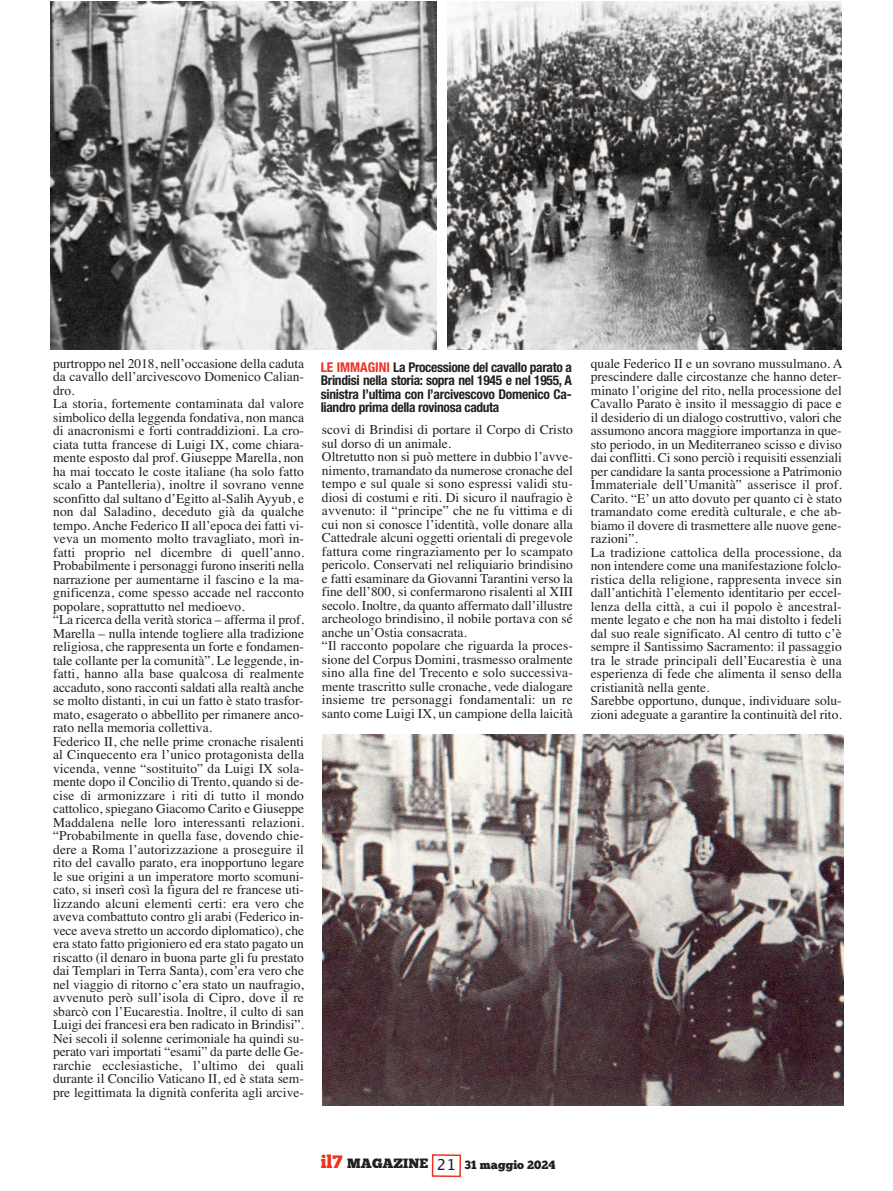
<style>
.page{position:relative;width:893px;height:1191px;background:#fff}
.page>*{position:absolute;margin:0;border:0;box-sizing:border-box;transform-origin:0 0}
.t1{font:13.5px/13.5px "Times";color:#231f20}
.t2{font:700 condensed 13.5px/13.5px "Helvetica Neue";letter-spacing:-.025em;color:#231f20;text-align:justify}
.t3{font:12px "Chunk Five";color:#231f20}
.s1{color:#ef3222}
.s2{font-size:18px;color:#ef3222}
.s3{font-size:13.5px}
.s4{font-family:"Lucida Grande";font-size:15px}
</style>
<div class="page">
<div style="left:432px;top:1154px;width:29px;height:23px;border:2px solid #ef3222"></div>
<img style="left:322px;top:735px;width:521px;height:371px">
<img style="left:51px;top:2px;width:385px;height:348px">
<img style="left:447px;top:2px;width:395px;height:348px">
<p class="t1" style="left:53px;top:356px;width:252px">purtroppo nel 2018, nell’occasione della caduta da cavallo dell’arcivescovo Domenico Calian&shy;dro.<br>La storia, fortemente contaminata dal valore simbolico della leggenda fondativa, non manca di anacronismi e forti contraddizioni. La cro&shy;ciata tutta francese di Luigi IX, come chiara&shy;mente esposto dal prof. Giuseppe Marella, non ha mai toccato le coste italiane (ha solo fatto scalo a Pantelleria), inoltre il sovrano venne sconfitto dal sultano d’Egitto al-Salih Ayyub, e non dal Saladino, deceduto già da qualche tempo. Anche Federico II all’epoca dei fatti vi&shy;veva un momento molto travagliato, morì in&shy;fatti proprio nel dicembre di quell’anno.<br>Probabilmente i personaggi furono inseriti nella narrazione per aumentarne il fascino e la ma&shy;gnificenza, come spesso accade nel racconto popolare, soprattutto nel medioevo.<br>“La ricerca della verità storica – afferma il prof.<br>Marella – nulla intende togliere alla tradizione religiosa, che rappresenta un forte e fondamen&shy;tale collante per la comunità”. Le leggende, in&shy;fatti, hanno alla base qualcosa di realmente accaduto, sono racconti saldati alla realtà anche se molto distanti, in cui un fatto è stato trasfor&shy;mato, esagerato o abbellito per rimanere anco&shy;rato nella memoria collettiva.<br>Federico II, che nelle prime cronache risalenti al Cinquecento era l’unico protagonista della vicenda, venne “sostituito” da Luigi IX sola&shy;mente dopo il Concilio di Trento, quando si de&shy;cise di armonizzare i riti di tutto il mondo cattolico, spiegano Giacomo Carito e Giuseppe Maddalena nelle loro interessanti relazioni. “Probabilmente in quella fase, dovendo chie&shy;dere a Roma l’autorizzazione a proseguire il rito del cavallo parato, era inopportuno legare le sue origini a un imperatore morto scomuni&shy;cato, si inserì così la figura del re francese uti&shy;lizzando alcuni elementi certi: era vero che aveva combattuto contro gli arabi (Federico in&shy;vece aveva stretto un accordo diplomatico), che era stato fatto prigioniero ed era stato pagato un riscatto (il denaro in buona parte gli fu prestato dai Templari in Terra Santa), com’era vero che nel viaggio di ritorno c’era stato un naufragio, avvenuto però sull’isola di Cipro, dove il re sbarcò con l’Eucarestia. Inoltre, il culto di san Luigi dei francesi era ben radicato in Brindisi”.<br>Nei secoli il solenne cerimoniale ha quindi su&shy;perato vari importati “esami” da parte delle Ge&shy;rarchie ecclesiastiche, l’ultimo dei quali durante il Concilio Vaticano II, ed è stata sem&shy;pre legittimata la dignità conferita agli arcive-</p>
<p class="t2" style="left:321px;top:359px;width:253px"><span class="s1">LE IMMAGINI</span> La Processione del cavallo parato a Brindisi nella storia: sopra nel 1945 e nel 1955, A sinistra l’ultima con l’arcivescovo Domenico Ca&shy;liandro prima della rovinosa caduta</p>
<p class="t1" style="left:322px;top:423px;width:252px">scovi di Brindisi di portare il Corpo di Cristo sul dorso di un animale.<br>Oltretutto non si può mettere in dubbio l’avve&shy;nimento, tramandato da numerose cronache del tempo e sul quale si sono espressi validi stu&shy;diosi di costumi e riti. Di sicuro il naufragio è avvenuto: il “principe” che ne fu vittima e di cui non si conosce l’identità, volle donare alla Cattedrale alcuni oggetti orientali di pregevole fattura come ringraziamento per lo scampato pericolo. Conservati nel reliquiario brindisino e fatti esaminare da Giovanni Tarantini verso la fine dell’800, si confermarono risalenti al XIII secolo. Inoltre, da quanto affermato dall’illustre archeologo brindisino, il nobile portava con sé anche un’Ostia consacrata.<br>“Il racconto popolare che riguarda la proces&shy;sione del Corpus Domini, trasmesso oralmente sino alla fine del Trecento e solo successiva&shy;mente trascritto sulle cronache, vede dialogare insieme tre personaggi fondamentali: un re santo come Luigi IX, un campione della laicità</p>
<p class="t1" style="left:591px;top:356px;width:253px">quale Federico II e un sovrano mussulmano. A prescindere dalle circostanze che hanno deter&shy;minato l’origine del rito, nella processione del Cavallo Parato è insito il messaggio di pace e il desiderio di un dialogo costruttivo, valori che assumono ancora maggiore importanza in que&shy;sto periodo, in un Mediterraneo scisso e diviso dai conflitti. Ci sono perciò i requisiti essenziali per candidare la santa processione a Patrimonio Immateriale dell’Umanità” asserisce il prof.<br>Carito. “E’ un atto dovuto per quanto ci è stato tramandato come eredità culturale, e che ab&shy;biamo il dovere di trasmettere alle nuove gene&shy;razioni”.<br>La tradizione cattolica della processione, da non intendere come una manifestazione folclo&shy;ristica della religione, rappresenta invece sin dall’antichità l’elemento identitario per eccel&shy;lenza della città, a cui il popolo è ancestral&shy;mente legato e che non ha mai distolto i fedeli dal suo reale significato. Al centro di tutto c’è sempre il Santissimo Sacramento: il passaggio tra le strade principali dell’Eucarestia è una esperienza di fede che alimenta il senso della cristianità nella gente.<br>Sarebbe opportuno, dunque, individuare solu&shy;zioni adeguate a garantire la continuità del rito.</p>
<p class="t3" style="left:321px;top:1158px;width:236px"><span class="s2">il7</span> <span class="s3">MAGAZINE</span> <span class="s4">21</span> 31 maggio 2024</p>
</div>
